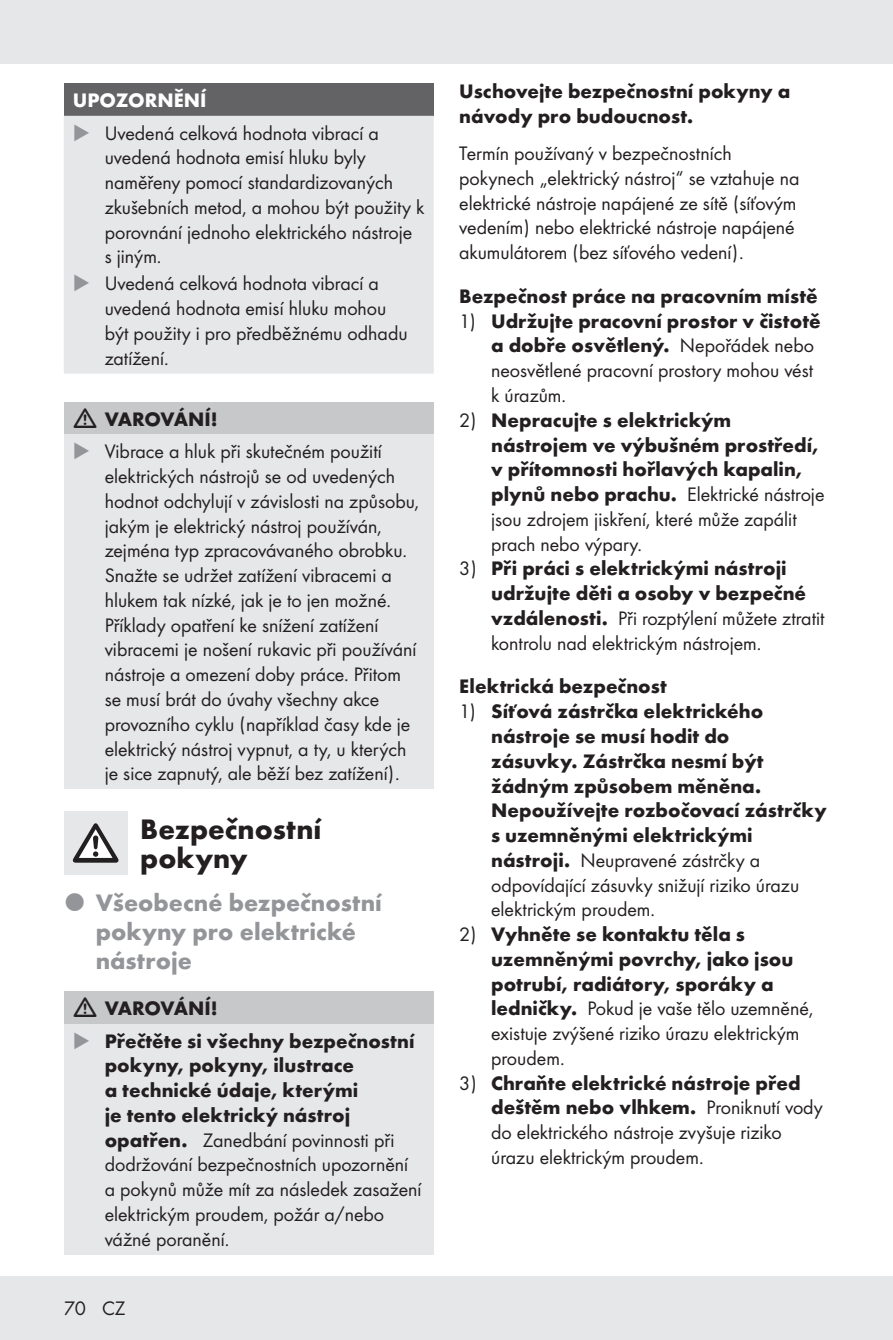
<style>
.page{position:relative;width:893px;height:1340px;background:#fff}
.page>*{position:absolute;margin:0;border:0;box-sizing:border-box;transform-origin:0 0}
.t1{font:700 29.25px/29.2px "Futura";color:#231f20}
.t2{font:700 24.75px/29.2px "Futura";color:#939598}
.t3{font:20.25px/24.8px "Futura Boo";color:#231f20}
.t4{font:700 20.25px/24.8px "Futura";color:#231f20}
.t5{font:700 20.25px "Futura";color:#fff}
.s1{color:#939598}
.s2{font-family:"Futura";font-weight:700}
.s3{font-family:"Futura Boo";font-weight:400}
</style>
<div class="page">
<div style="left:0;top:1276px;width:893px;height:63px;background:#e6e7e9"></div>
<div style="left:0;top:0;width:893px;height:64px;background:#e6e7e9"></div>
<div style="left:64px;top:83px;width:370px;height:33px;background:#636366"></div>
<div style="left:64px;top:116px;width:370px;height:257px;background:#e6e7e9"></div>
<div style="left:64px;top:402px;width:370px;height:32px;background:#c7c8ca"></div>
<div style="left:64px;top:434px;width:370px;height:355px;background:#e6e7e9"></div>
<div style="left:64px;top:811px;width:64px;height:63px;background:#e6e7e9"></div>
<svg style="left:73px;top:823px;width:45px;height:39px"></svg>
<div style="left:64px;top:990px;width:370px;height:33px;background:#c7c8ca"></div>
<div style="left:64px;top:1023px;width:370px;height:231px;background:#e6e7e9"></div>
<p class="t5" style="left:73px;top:85px;width:135px">UPOZORNĚNÍ</p>
<p class="t3" style="left:105px;top:119px;width:321px;text-indent:-32px"><span class="s1">◆</span> Uvedená celková hodnota vibrací a uvedená hodnota emisí hluku byly naměřeny pomocí standardizovaných zkušebních metod, a mohou být použity k porovnání jednoho elektrického nástroje<br>s jiným.</p>
<p class="t3" style="left:105px;top:270px;width:304px;text-indent:-32px"><span class="s1">◆</span> Uvedená celková hodnota vibrací a uvedená hodnota emisí hluku mohou být použity i pro předběžnému odhadu zatížení.</p>
<p class="t4" style="left:105px;top:405px;width:115px">VAROVÁNÍ!</p>
<p class="t3" style="left:105px;top:438px;width:316px;text-indent:-32px"><span class="s1">◆</span> Vibrace a hluk při skutečném použití elektrických nástrojů se od uvedených hodnot odchylují v závislosti na způsobu, jakým je elektrický nástroj používán, zejména typ zpracovávaného obrobku.<br>Snažte se udržet zatížení vibracemi a hlukem tak nízké, jak je to jen možné.<br>Příklady opatření ke snížení zatížení vibracemi je nošení rukavic při používání nástroje a omezení doby práce. Přitom se musí brát do úvahy všechny akce provozního cyklu (například časy kde je elektrický nástroj vypnut, a ty, u kterých je sice zapnutý, ale běží bez zatížení).</p>
<h1 class="t1" style="left:140px;top:812px;width:183px">Bezpečnostní pokyny</h1>
<p class="t2" style="left:96px;top:885px;width:288px">Všeobecné bezpečnostní pokyny pro elektrické nástroje</p>
<p class="t4" style="left:105px;top:994px;width:115px">VAROVÁNÍ!</p>
<p class="t4" style="left:105px;top:1026px;width:311px;text-indent:-32px"><span class="s1">◆</span> Přečtěte si všechny bezpečnostní pokyny, pokyny, ilustrace<br>a technické údaje, kterými<br>je tento elektrický nástroj</p>
<p class="t3" style="left:105px;top:1126px;width:318px"><span class="s2">opatřen.</span> Zanedbání povinnosti při dodržování bezpečnostních upozornění a pokynů může mít za následek zasažení elektrickým proudem, požár a/nebo vážné poranění.</p>
<p class="t3" style="left:64px;top:1295px;width:63px">70 CZ</p>
<p class="t4" style="left:459px;top:77px;width:333px">Uschovejte bezpečnostní pokyny a návody pro budoucnost.</p>
<p class="t3" style="left:459px;top:140px;width:342px">Termín používaný v bezpečnostních pokynech „elektrický nástroj“ se vztahuje na elektrické nástroje napájené ze sítě (síťovým vedením) nebo elektrické nástroje napájené akumulátorem (bez síťového vedení).</p>
<p class="t4" style="left:459px;top:282px;width:360px">Bezpečnost práce na pracovním místě</p>
<p class="t4" style="left:491px;top:307px;width:331px;text-indent:-32px"><span class="s3">1)</span> Udržujte pracovní prostor v čistotě a dobře osvětlený. <span class="s3">Nepořádek nebo</span></p>
<p class="t3" style="left:491px;top:357px;width:324px">neosvětlené pracovní prostory mohou vést k úrazům.</p>
<p class="t4" style="left:491px;top:406px;width:329px;text-indent:-32px"><span class="s3">2)</span> Nepracujte s elektrickým nástrojem ve výbušném prostředí, v přítomnosti hořlavých kapalin,</p>
<p class="t3" style="left:491px;top:481px;width:335px"><span class="s2">plynů nebo prachu.</span> Elektrické nástroje jsou zdrojem jiskření, které může zapálit prach nebo výpary.</p>
<p class="t4" style="left:491px;top:554px;width:317px;text-indent:-32px"><span class="s3">3)</span> Při práci s elektrickými nástroji udržujte děti a osoby v bezpečné</p>
<p class="t3" style="left:491px;top:604px;width:335px"><span class="s2">vzdálenosti.</span> Při rozptýlení můžete ztratit kontrolu nad elektrickým nástrojem.</p>
<p class="t4" style="left:459px;top:672px;width:209px">Elektrická bezpečnost</p>
<p class="t4" style="left:491px;top:697px;width:337px;text-indent:-32px"><span class="s3">1)</span> Síťová zástrčka elektrického nástroje se musí hodit do<br>zásuvky. Zástrčka nesmí být žádným způsobem měněna.<br>Nepoužívejte rozbočovací zástrčky s uzemněnými elektrickými</p>
<p class="t3" style="left:491px;top:846px;width:310px"><span class="s2">nástroji.</span> Neupravené zástrčky a odpovídající zásuvky snižují riziko úrazu elektrickým proudem.</p>
<p class="t4" style="left:491px;top:920px;width:304px;text-indent:-32px"><span class="s3">2)</span> Vyhněte se kontaktu těla s uzemněnými povrchy, jako jsou potrubí, radiátory, sporáky a</p>
<p class="t3" style="left:491px;top:995px;width:324px"><span class="s2">ledničky.</span> Pokud je vaše tělo uzemněné, existuje zvýšené riziko úrazu elektrickým proudem.</p>
<p class="t4" style="left:491px;top:1068px;width:333px;text-indent:-32px"><span class="s3">3)</span> Chraňte elektrické nástroje před deštěm nebo vlhkem. <span class="s3">Proniknutí vody</span></p>
<p class="t3" style="left:491px;top:1118px;width:292px">do elektrického nástroje zvyšuje riziko úrazu elektrickým proudem.</p>
</div>
